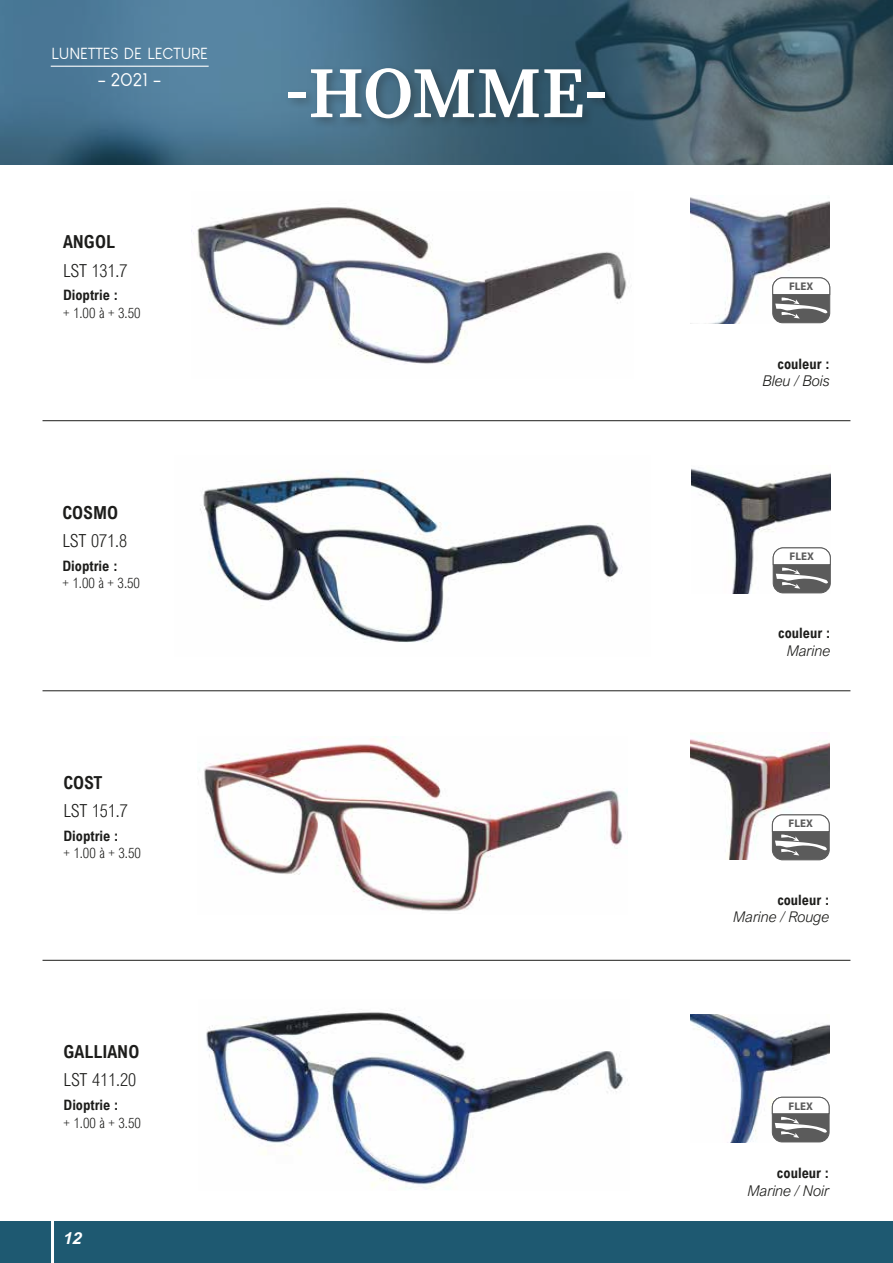
<style>
.page{position:relative;width:893px;height:1263px;background:#1e5971}
.page>*{position:absolute;margin:0;border:0;box-sizing:border-box;transform-origin:0 0}
.t1{font:72px "Source Serif Variable";letter-spacing:-.015em;color:#fff}
.t2{font:19.2px "Louis George Cafe";color:#fff}
.t3{font:300 18px "Arial Nova Cond";letter-spacing:-.01em;color:#1d1d1b}
.t4{font:700 18px "Arial Nova Cond";color:#1d1d1b}
.t5{font:300 17.85px "Arial Nova Cond";color:#1d1d1b}
.t6{font:700 17.85px "Arial Nova Cond";color:#1d1d1b}
.t7{font:italic 700 16.5px "Arial Nova";color:#fff}
.t8{font:15.75px "Louis George Cafe";color:#fff}
.t9{font:italic 300 14.85px "Arial Nova";color:#1d1d1b}
.t10{font:italic 300 14.7px "Arial Nova";color:#1d1d1b}
.t11{font:700 14.4px "Arial Nova Cond";color:#1d1d1b}
.t12{font:300 14.4px "Arial Nova Cond";color:#1d1d1b}
.t13{font:700 14.25px "Arial Nova Cond";color:#1d1d1b}
.t14{font:300 14.25px "Arial Nova Cond";color:#1d1d1b}
.t15{font:700 11.1px "Myriad Pro";color:#5b5b5b}
</style>
<div class="page">
<img style="left:0;top:0;width:893px;height:165px">
<div style="left:284px;top:64px;width:333px;height:66px;background:#1d1d1b;opacity:.33"></div>
<hr style="left:51px;top:66px;width:158px;height:1px;background:#fff">
<div style="left:0;top:165px;width:893px;height:1055px;background:#fff"></div>
<hr style="left:51px;top:1193px;width:3px;height:70px;background:#fff">
<img style="left:191px;top:207px;width:438px;height:158px">
<img style="left:691px;top:197px;width:139px;height:126px">
<div style="left:773px;top:278px;width:57px;height:45px;background:#5b5b5b;border-radius:10px"></div>
<div style="left:772px;top:278px;width:58px;height:45px;border:1px solid #5b5b5b;border-radius:10px"></div>
<svg style="left:772px;top:277px;width:58px;height:41px"></svg>
<img style="left:206px;top:1009px;width:418px;height:180px">
<img style="left:690px;top:1015px;width:139px;height:127px">
<div style="left:772px;top:1097px;width:57px;height:45px;background:#5b5b5b;border-radius:10px"></div>
<div style="left:772px;top:1097px;width:57px;height:45px;border:1px solid #5b5b5b;border-radius:10px"></div>
<svg style="left:772px;top:1096px;width:58px;height:42px"></svg>
<img style="left:199px;top:739px;width:426px;height:173px">
<img style="left:691px;top:736px;width:138px;height:124px">
<div style="left:772px;top:815px;width:57px;height:45px;background:#5b5b5b;border-radius:10px"></div>
<div style="left:772px;top:815px;width:57px;height:45px;border:1px solid #5b5b5b;border-radius:10px"></div>
<svg style="left:772px;top:814px;width:58px;height:41px"></svg>
<hr style="left:43px;top:420px;width:807px;height:1px;background:#1d1d1b">
<hr style="left:43px;top:690px;width:807px;height:1px;background:#1d1d1b">
<hr style="left:43px;top:960px;width:807px;height:1px;background:#1d1d1b">
<img style="left:200px;top:470px;width:419px;height:173px">
<img style="left:691px;top:468px;width:139px;height:125px">
<div style="left:773px;top:548px;width:57px;height:45px;background:#5b5b5b;border-radius:10px"></div>
<div style="left:773px;top:548px;width:57px;height:45px;border:1px solid #5b5b5b;border-radius:10px"></div>
<svg style="left:773px;top:547px;width:58px;height:42px"></svg>
<p class="t8" style="left:51px;top:44px;width:27px">LUNETTE</p>
<p class="t8" style="left:110px;top:44px;width:47px">SDE LECT</p>
<p class="t8" style="left:181px;top:44px;width:27px">URE</p>
<h2 class="t2" style="left:98px;top:68px;width:65px">- 2021 -</h2>
<p class="t6" style="left:63px;top:231px;width:54px">ANGOL</p>
<p class="t5" style="left:63px;top:259px;width:66px">LST 131.7</p>
<p class="t11" style="left:63px;top:286px;width:57px">Dioptrie :</p>
<p class="t12" style="left:63px;top:304px;width:79px">+ 1.00 à + 3.50</p>
<p class="t4" style="left:62px;top:501px;width:57px">COSMO</p>
<p class="t3" style="left:62px;top:530px;width:66px">LST 071.8</p>
<p class="t11" style="left:62px;top:557px;width:57px">Dioptrie :</p>
<p class="t12" style="left:62px;top:574px;width:79px">+ 1.00 à + 3.50</p>
<p class="t4" style="left:63px;top:771px;width:41px">COST</p>
<p class="t3" style="left:63px;top:800px;width:66px">LST 151.7</p>
<p class="t11" style="left:63px;top:827px;width:57px">Dioptrie :</p>
<p class="t12" style="left:63px;top:844px;width:79px">+ 1.00 à + 3.50</p>
<p class="t6" style="left:64px;top:1040px;width:77px">GALLIANO</p>
<p class="t5" style="left:64px;top:1069px;width:74px">LST 411.20</p>
<p class="t13" style="left:64px;top:1096px;width:57px">Dioptrie :</p>
<p class="t14" style="left:64px;top:1114px;width:79px">+ 1.00 à + 3.50</p>
<p class="t7" style="left:64px;top:1228px;width:20px">12</p>
<h1 class="t1" style="left:285px;top:45px;width:324px">-HOMME-</h1>
<p class="t15" style="left:789px;top:279px;width:26px">FLEX</p>
<p class="t11" style="left:778px;top:354px;width:54px">couleur :</p>
<p class="t9" style="left:763px;top:373px;width:69px">Bleu / Bois</p>
<p class="t15" style="left:789px;top:549px;width:26px">FLEX</p>
<p class="t13" style="left:778px;top:624px;width:54px">couleur :</p>
<p class="t10" style="left:787px;top:643px;width:45px">Marine</p>
<p class="t15" style="left:789px;top:816px;width:26px">FLEX</p>
<p class="t13" style="left:777px;top:891px;width:54px">couleur :</p>
<p class="t10" style="left:733px;top:909px;width:98px">Marine / Rouge</p>
<p class="t15" style="left:788px;top:1098px;width:26px">FLEX</p>
<p class="t11" style="left:777px;top:1164px;width:54px">couleur :</p>
<p class="t9" style="left:748px;top:1182px;width:83px">Marine / Noir</p>
</div>
